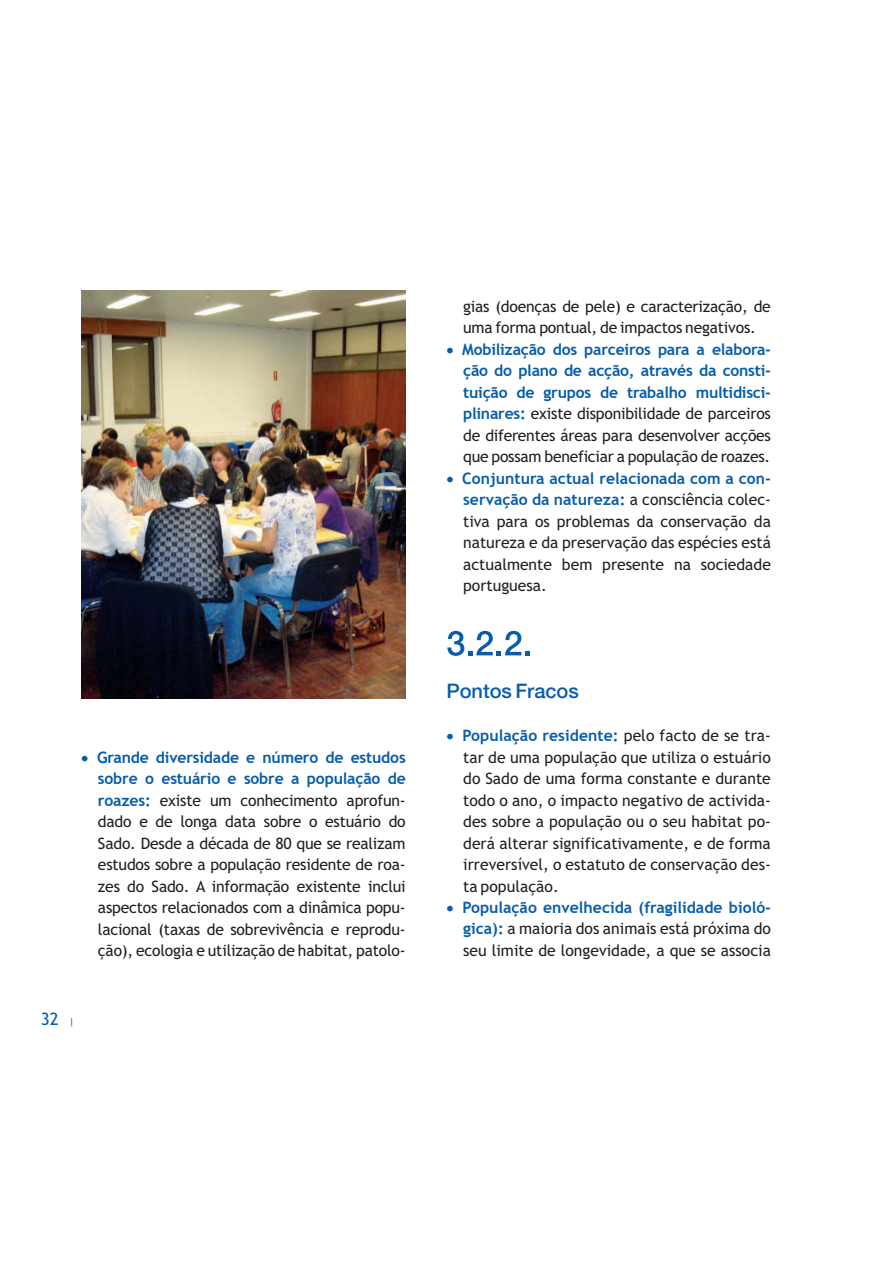
<style>
.page{position:relative;width:893px;height:1263px;background:#fff}
.page>*{position:absolute;margin:0;border:0;box-sizing:border-box;transform-origin:0 0}
.t1{font:500 20.1px "Helvetica Neue";color:#075dac}
.t2{font:17.1px "Trebuchet MS";color:#075dac}
.t3{font:15.75px/21.5px "Trebuchet MS";letter-spacing:-.01em;color:#231f20;text-align:justify}
.t4{font:700 15.75px/21.5px "Trebuchet MS";color:#075dac;text-align:justify}
.s1{font-size:10.05px}
.s2{font-weight:700;color:#075dac}
.s3{font-weight:400;color:#231f20}
</style>
<div class="page">
<img style="left:81px;top:290px;width:325px;height:408px">
<svg style="left:447px;top:631px;width:83px;height:25px"></svg>
<p class="t2" style="left:41px;top:1013px;width:35px">32 <span class="s1">|</span></p>
<p class="t3" style="left:97px;top:748px;width:310px"><span class="s2">Grande diversidade e número de estudos sobre o estuário e sobre a população de roazes:</span> existe um conhecimento aprofun&shy;dado e de longa data sobre o estuário do Sado. Desde a década de 80 que se realizam estudos sobre a população residente de roa&shy;zes do Sado. A informação existente inclui aspectos relacionados com a dinâmica popu&shy;lacional (taxas de sobrevivência e reprodu&shy;ção), ecologia e utilização de habitat, patolo-</p>
<p class="t3" style="left:463px;top:297px;width:309px">gias (doenças de pele) e caracterização, de uma forma pontual, de impactos negativos.</p>
<p class="t4" style="left:462px;top:338px;width:310px">Mobilização dos parceiros para a elabora&shy;ção do plano de acção, através da consti&shy;tuição de grupos de trabalho multidisci-</p>
<p class="t3" style="left:463px;top:404px;width:309px"><span class="s2">plinares:</span> existe disponibilidade de parceiros de diferentes áreas para desenvolver acções que possam beneficiar a população de roazes.</p>
<p class="t3" style="left:462px;top:469px;width:310px"><span class="s2">Conjuntura actual relacionada com a con&shy;servação da natureza:</span> a consciência colec&shy;tiva para os problemas da conservação da natureza e da preservação das espécies está actualmente bem presente na sociedade portuguesa.</p>
<p class="t1" style="left:446px;top:684px;width:134px">Pontos Fracos</p>
<p class="t4" style="left:463px;top:725px;width:310px">População residente: <span class="s3">pelo facto de se tra-</span></p>
<p class="t3" style="left:463px;top:748px;width:309px">tar de uma população que utiliza o estuário do Sado de uma forma constante e durante todo o ano, o impacto negativo de activida&shy;des sobre a população ou o seu habitat po&shy;derá alterar significativamente, e de forma irreversível, o estatuto de conservação des&shy;ta população.</p>
<p class="t4" style="left:463px;top:897px;width:310px">População envelhecida (fragilidade bioló&shy;gica): <span class="s3">a maioria dos animais está próxima do</span></p>
<p class="t3" style="left:463px;top:941px;width:309px">seu limite de longevidade, a que se associa</p>
</div>
